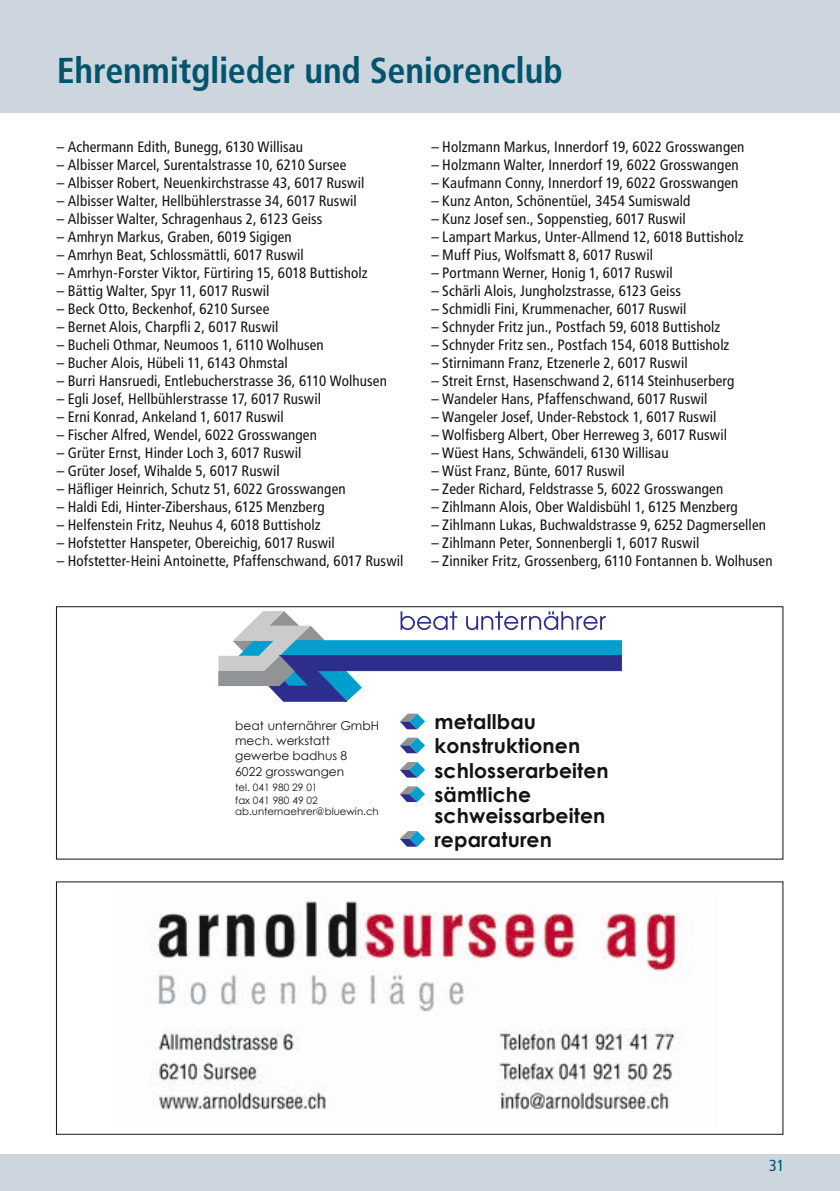
<style>
.page{position:relative;width:840px;height:1191px;background:#fff}
.page>*{position:absolute;margin:0;border:0;box-sizing:border-box;transform-origin:0 0}
.t1{font:700 condensed 36px "Frutiger";letter-spacing:-.005em;color:#00556d}
.t2{font:700 20.2px/24.4px "Century Gothic";letter-spacing:.005em;color:#141314}
.t3{font:condensed 16px "Frutiger";color:#00556d}
.t4{font:condensed 15px "Frutiger";letter-spacing:.01em;color:#141314}
.t5{font:12.2px/15.2px "Century Gothic";color:#141314}
.t6{font:10.2px/13px "Century Gothic";color:#141314}
</style>
<div class="page">
<div style="left:0;top:0;width:839px;height:113px;background:#cdd5de"></div>
<div style="left:0;top:1154px;width:839px;height:37px;background:#cdd5de"></div>
<hr style="left:0;top:0;width:1px;height:113px;background:#00556d">
<hr style="left:0;top:1154px;width:1px;height:37px;background:#00556d">
<img style="left:151px;top:901px;width:529px;height:209px">
<svg style="left:218px;top:611px;width:403px;height:91px"></svg>
<svg style="left:400px;top:713px;width:25px;height:16px"></svg>
<svg style="left:400px;top:737px;width:25px;height:16px"></svg>
<svg style="left:400px;top:762px;width:25px;height:15px"></svg>
<svg style="left:400px;top:786px;width:25px;height:16px"></svg>
<svg style="left:400px;top:831px;width:25px;height:15px"></svg>
<div style="left:56px;top:606px;width:726px;height:253px;border:1px solid #141314"></div>
<h1 class="t1" style="left:57px;top:49px;width:507px">Ehrenmitglieder und Seniorenclub</h1>
<p class="t4" style="left:57px;top:138px;width:248px">– Achermann Edith, Bunegg, 6130 Willisau</p>
<p class="t4" style="left:57px;top:156px;width:291px">– Albisser Marcel, Surentalstrasse 10, 6210 Sursee</p>
<p class="t4" style="left:57px;top:174px;width:309px">– Albisser Robert, Neuenkirchstrasse 43, 6017 Ruswil</p>
<p class="t4" style="left:57px;top:192px;width:301px">– Albisser Walter, Hellbühlerstrasse 34, 6017 Ruswil</p>
<p class="t4" style="left:57px;top:210px;width:267px">– Albisser Walter, Schragenhaus 2, 6123 Geiss</p>
<p class="t4" style="left:57px;top:228px;width:236px">– Amhryn Markus, Graben, 6019 Sigigen</p>
<p class="t4" style="left:57px;top:246px;width:248px">– Amrhyn Beat, Schlossmättli, 6017 Ruswil</p>
<p class="t4" style="left:57px;top:264px;width:312px">– Amrhyn-Forster Viktor, Fürtiring 15, 6018 Buttisholz</p>
<p class="t4" style="left:57px;top:282px;width:214px">– Bättig Walter, Spyr 11, 6017 Ruswil</p>
<p class="t4" style="left:57px;top:300px;width:214px">– Beck Otto, Beckenhof, 6210 Sursee</p>
<p class="t4" style="left:57px;top:318px;width:223px">– Bernet Alois, Charpfli 2, 6017 Ruswil</p>
<p class="t4" style="left:57px;top:336px;width:268px">– Bucheli Othmar, Neumoos 1, 6110 Wolhusen</p>
<p class="t4" style="left:57px;top:354px;width:232px">– Bucher Alois, Hübeli 11, 6143 Ohmstal</p>
<p class="t4" style="left:57px;top:372px;width:331px">– Burri Hansruedi, Entlebucherstrasse 36, 6110 Wolhusen</p>
<p class="t4" style="left:57px;top:390px;width:266px">– Egli Josef, Hellbühlerstrasse 17, 6017 Ruswil</p>
<p class="t4" style="left:57px;top:408px;width:228px">– Erni Konrad, Ankeland 1, 6017 Ruswil</p>
<p class="t4" style="left:57px;top:426px;width:261px">– Fischer Alfred, Wendel, 6022 Grosswangen</p>
<p class="t4" style="left:57px;top:444px;width:246px">– Grüter Ernst, Hinder Loch 3, 6017 Ruswil</p>
<p class="t4" style="left:57px;top:462px;width:224px">– Grüter Josef, Wihalde 5, 6017 Ruswil</p>
<p class="t4" style="left:57px;top:480px;width:290px">– Häfliger Heinrich, Schutz 51, 6022 Grosswangen</p>
<p class="t4" style="left:57px;top:498px;width:269px">– Haldi Edi, Hinter-Zibershaus, 6125 Menzberg</p>
<p class="t4" style="left:57px;top:516px;width:265px">– Helfenstein Fritz, Neuhus 4, 6018 Buttisholz</p>
<p class="t4" style="left:57px;top:534px;width:279px">– Hofstetter Hanspeter, Obereichig, 6017 Ruswil</p>
<p class="t4" style="left:57px;top:552px;width:348px">– Hofstetter-Heini Antoinette, Pfaffenschwand, 6017 Ruswil</p>
<p class="t4" style="left:431px;top:138px;width:314px">– Holzmann Markus, Innerdorf 19, 6022 Grosswangen</p>
<p class="t4" style="left:431px;top:156px;width:309px">– Holzmann Walter, Innerdorf 19, 6022 Grosswangen</p>
<p class="t4" style="left:431px;top:174px;width:308px">– Kaufmann Conny, Innerdorf 19, 6022 Grosswangen</p>
<p class="t4" style="left:431px;top:192px;width:260px">– Kunz Anton, Schönentüel, 3454 Sumiswald</p>
<p class="t4" style="left:431px;top:210px;width:256px">– Kunz Josef sen., Soppenstieg, 6017 Ruswil</p>
<p class="t4" style="left:431px;top:228px;width:313px">– Lampart Markus, Unter-Allmend 12, 6018 Buttisholz</p>
<p class="t4" style="left:431px;top:246px;width:223px">– Muff Pius, Wolfsmatt 8, 6017 Ruswil</p>
<p class="t4" style="left:431px;top:264px;width:243px">– Portmann Werner, Honig 1, 6017 Ruswil</p>
<p class="t4" style="left:431px;top:282px;width:251px">– Schärli Alois, Jungholzstrasse, 6123 Geiss</p>
<p class="t4" style="left:431px;top:300px;width:256px">– Schmidli Fini, Krummenacher, 6017 Ruswil</p>
<p class="t4" style="left:431px;top:318px;width:290px">– Schnyder Fritz jun., Postfach 59, 6018 Buttisholz</p>
<p class="t4" style="left:431px;top:336px;width:299px">– Schnyder Fritz sen., Postfach 154, 6018 Buttisholz</p>
<p class="t4" style="left:431px;top:354px;width:258px">– Stirnimann Franz, Etzenerle 2, 6017 Ruswil</p>
<p class="t4" style="left:431px;top:372px;width:304px">– Streit Ernst, Hasenschwand 2, 6114 Steinhuserberg</p>
<p class="t4" style="left:431px;top:390px;width:277px">– Wandeler Hans, Pfaffenschwand, 6017 Ruswil</p>
<p class="t4" style="left:431px;top:408px;width:286px">– Wangeler Josef, Under-Rebstock 1, 6017 Ruswil</p>
<p class="t4" style="left:431px;top:426px;width:297px">– Wolfisberg Albert, Ober Herreweg 3, 6017 Ruswil</p>
<p class="t4" style="left:431px;top:444px;width:238px">– Wüest Hans, Schwändeli, 6130 Willisau</p>
<p class="t4" style="left:431px;top:462px;width:195px">– Wüst Franz, Bünte, 6017 Ruswil</p>
<p class="t4" style="left:431px;top:480px;width:293px">– Zeder Richard, Feldstrasse 5, 6022 Grosswangen</p>
<p class="t4" style="left:431px;top:498px;width:308px">– Zihlmann Alois, Ober Waldisbühl 1, 6125 Menzberg</p>
<p class="t4" style="left:431px;top:516px;width:336px">– Zihlmann Lukas, Buchwaldstrasse 9, 6252 Dagmersellen</p>
<p class="t4" style="left:431px;top:534px;width:269px">– Zihlmann Peter, Sonnenbergli 1, 6017 Ruswil</p>
<p class="t4" style="left:431px;top:552px;width:342px">– Zinniker Fritz, Grossenberg, 6110 Fontannen b. Wolhusen</p>
<p class="t5" style="left:235px;top:718px;width:145px">beat unternährer GmbH mech. werkstatt gewerbe badhus 8<br>6022 grosswangen</p>
<p class="t6" style="left:235px;top:780px;width:84px">tel. 041 980 29 01 fax 041 980 49 02</p>
<p class="t6" style="left:235px;top:804px;width:145px">ab.unternaehrer@bluewin.ch</p>
<h2 class="t2" style="left:434px;top:709px;width:176px">metallbau konstruktionen schlosserarbeiten sämtliche</h2>
<h2 class="t2" style="left:434px;top:804px;width:172px;line-height:23.2px">schweissarbeiten reparaturen</h2>
<p class="t3" style="left:768px;top:1155px;width:17px">31</p>
</div>
